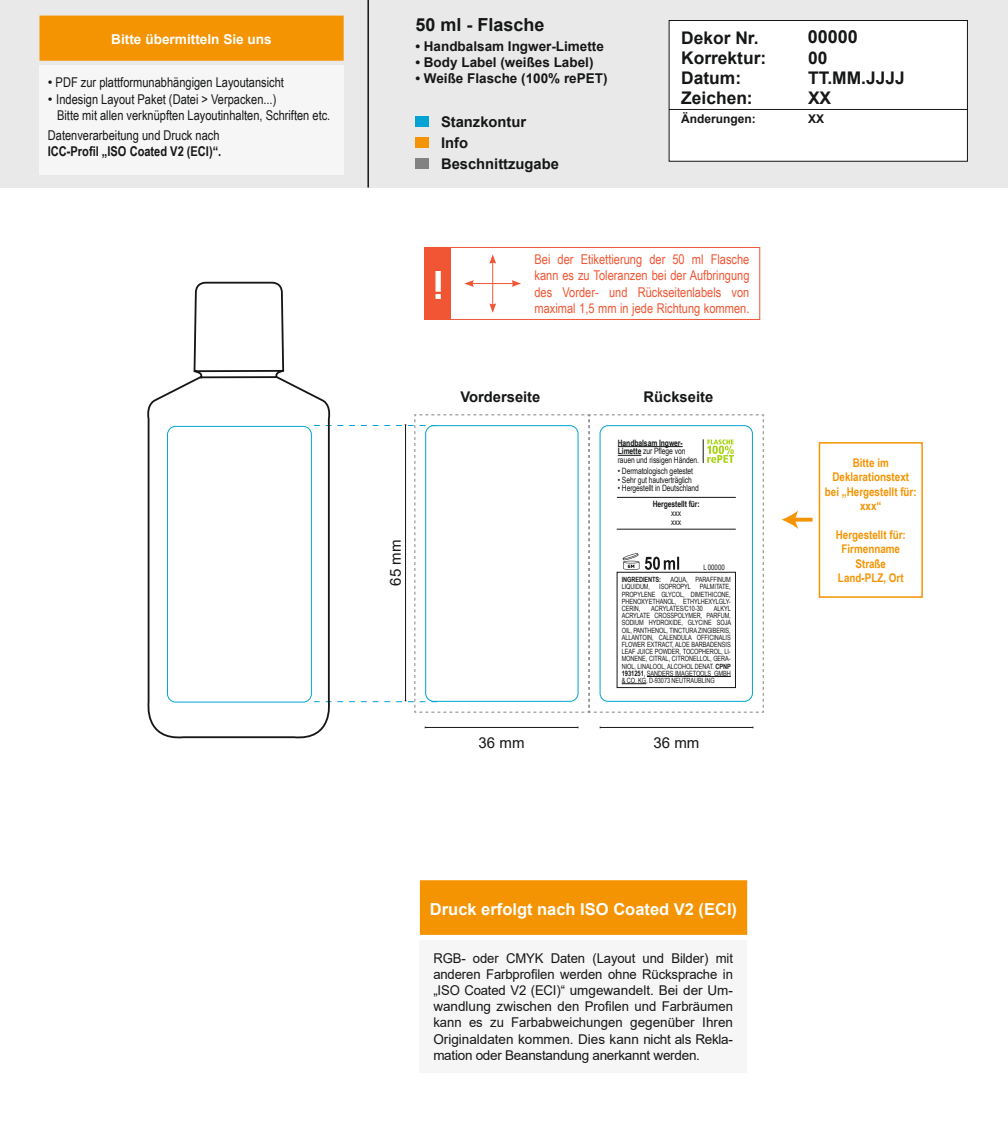
<style>
.page{position:relative;width:1008px;height:1127px;background:#fff}
.page>*{position:absolute;margin:0;border:0;box-sizing:border-box;transform-origin:0 0}
.t1{font:700 38.85px "Arial";color:#fff}
.t2{font:700 18px "Arial";color:#151616}
.t3{font:700 17.4px/20px "Arial";color:#151616}
.t4{font:700 16.5px "Arial";color:#fff}
.t5{font:15px "Arial";color:#151616}
.t6{font:700 14.7px/20.7px "Arial";color:#151616}
.t7{font:700 13.65px "Arial";color:#fff}
.t8{font:13.5px/16.2px "Arial";letter-spacing:-.02em;color:#151616;text-align:justify}
.t9{font:13.5px/16.5px "Arial Narrow";color:#151616}
.t10{font:13.5px/16.2px "Arial Narrow";color:#f05634;text-align:justify}
.t11{font:700 13.5px "Arial";color:#151616}
.t12{font:700 13.5px "Arial Narrow";color:#151616}
.t13{font:700 12px/14.4px "Arial Narrow";color:#f59403;text-align:center}
.t14{font:700 12px "Arial";color:#151616}
.t15{font:8.7px/8.7px "Arial Narrow";letter-spacing:-.01em;color:#151616;scale:.95 1}
.t16{font:700 8.7px "Arial Narrow";letter-spacing:-.01em;color:#151616;scale:.95 1}
.t17{font:7.5px "Arial Narrow";color:#151616;scale:.93 1}
.t18{font:7.2px/7.2px "Arial Narrow";letter-spacing:-.01em;color:#151616;text-align:justify;scale:.95 1}
.t19{font:700 7.2px "Arial Narrow";letter-spacing:-.01em;color:#151616;scale:.95 1}
.s1{font-family:"Arial"}
.s2{font-weight:700}
.s3{font-weight:700;font-size:7.5px}
</style>
<div class="page">
<div style="left:0;top:0;width:1008px;height:188px;background:#e9e9e9"></div>
<div style="left:669px;top:21px;width:298px;height:140px;background:#fff"></div>
<div style="left:669px;top:20px;width:298px;height:142px;border:1px solid #151616"></div>
<hr style="left:669px;top:109px;width:299px;height:1px;background:#151616">
<hr style="left:367px;top:0;width:2px;height:188px;background:#151616">
<div style="left:415px;top:137px;width:14px;height:11px;background:#f59403"></div>
<div style="left:415px;top:116px;width:14px;height:11px;background:#00a3d4"></div>
<div style="left:415px;top:158px;width:14px;height:11px;background:#818281"></div>
<div style="left:819px;top:442px;width:104px;height:156px;border:2px solid #f59403"></div>
<svg style="left:798px;top:518px;width:14px;height:4px"></svg>
<svg style="left:781px;top:510px;width:17px;height:19px"></svg>
<div style="left:420px;top:940px;width:327px;height:132px;background:#f6f6f6"></div>
<div style="left:421px;top:882px;width:324px;height:51px;background:#f59403"></div>
<div style="left:420px;top:880px;width:327px;height:55px;border:3px solid #f59403"></div>
<hr style="left:425px;top:727px;width:153px;height:1px;background:#151616">
<hr style="left:600px;top:727px;width:153px;height:1px;background:#151616">
<svg style="left:144px;top:174px;width:189px;height:565px"></svg>
<div style="left:424px;top:247px;width:27px;height:73px;background:#f05634"></div>
<hr style="left:492px;top:261px;width:1px;height:45px;background:#f05634">
<svg style="left:489px;top:254px;width:7px;height:10px"></svg>
<svg style="left:489px;top:303px;width:7px;height:10px"></svg>
<hr style="left:471px;top:283px;width:43px;height:1px;background:#f05634">
<svg style="left:511px;top:280px;width:10px;height:7px"></svg>
<svg style="left:464px;top:280px;width:10px;height:7px"></svg>
<div style="left:425px;top:247px;width:335px;height:73px;border:1px solid #f05634"></div>
<div style="left:39px;top:65px;width:304px;height:109px;background:#f6f6f6"></div>
<div style="left:41px;top:17px;width:301px;height:42px;background:#f59403"></div>
<div style="left:39px;top:16px;width:305px;height:45px;border:2px solid #f59403"></div>
<svg style="left:314px;top:414px;width:450px;height:299px"></svg>
<h3 class="t7" style="left:111px;top:30px;width:162px">Bitte übermitteln Sie uns</h3>
<h3 class="t9" style="left:48px;top:74px;width:238px"><span class="s1">•</span> PDF zur plattformunabhängigen Layoutansicht</h3>
<h3 class="t9" style="left:57px;top:90px;width:275px;text-indent:-9px"><span class="s1">•</span> Indesign Layout Paket (Datei &gt; Verpacken...)<br>Bitte mit allen verknüpften Layoutinhalten, Schriften etc.</h3>
<h3 class="t9" style="left:48px;top:126px;width:173px">Datenverarbeitung und Druck nach</h3>
<h3 class="t12" style="left:48px;top:141px;width:175px">ICC-Profil „ISO Coated V2 (ECI)“.</h3>
<h2 class="t2" style="left:415px;top:12px;width:131px">50 ml - Flasche</h2>
<h3 class="t11" style="left:415px;top:36px;width:190px">• Handbalsam Ingwer-Limette</h3>
<h3 class="t11" style="left:415px;top:53px;width:180px">• Body Label (weißes Label)</h3>
<h3 class="t11" style="left:415px;top:69px;width:194px">• Weiße Flasche (100% rePET)</h3>
<h3 class="t6" style="left:441px;top:112px;width:119px">Stanzkontur<br>Info<br>Beschnittzugabe</h3>
<h3 class="t3" style="left:681px;top:28px;width:87px">Dekor Nr.<br>Korrektur:</h3>
<h2 class="t2" style="left:808px;top:24px;width:52px">00000</h2>
<h3 class="t3" style="left:808px;top:48px;width:21px">00</h3>
<h3 class="t3" style="left:681px;top:68px;width:61px">Datum:</h3>
<h3 class="t3" style="left:808px;top:68px;width:98px">TT.MM.JJJJ</h3>
<h3 class="t3" style="left:681px;top:88px;width:73px">Zeichen:</h3>
<h3 class="t3" style="left:808px;top:88px;width:25px">XX</h3>
<h3 class="t14" style="left:681px;top:110px;width:76px">Änderungen:</h3>
<h3 class="t14" style="left:808px;top:110px;width:18px">XX</h3>
<h3 class="t5" style="left:385px;top:586px;width:47px;rotate:-90deg">65 mm</h3>
<h1 class="t1" style="left:444px;top:312px;width:12px;rotate:-180deg">i</h1>
<h3 class="t10" style="left:534px;top:251px;width:216px">Bei der Etikettierung der 50 ml Flasche kann es zu Toleranzen bei der Aufbringung des Vorder- und Rückseitenlabels von maximal 1,5 mm in jede Richtung kommen.</h3>
<h3 class="t6" style="left:460px;top:387px;width:82px">Vorderseite</h3>
<h3 class="t6" style="left:643px;top:387px;width:71px">Rückseite</h3>
<p class="t15" style="left:618px;top:438px;width:87px"><span class="s2">Handbalsam Ingwer-<br>Limette</span> zur Pflege von rauen und rissigen Händen.</p>
<p class="t16" style="left:653px;top:497px;width:51px">Hergestellt für:</p>
<p class="t15" style="left:671px;top:508px;width:12px">xxx xxx</p>
<p class="t15" style="left:618px;top:466px;width:81px">• Dermatologisch getestet</p>
<p class="t15" style="left:618px;top:475px;width:80px">• Sehr gut hautverträglich</p>
<p class="t15" style="left:618px;top:484px;width:87px">• Hergestellt in Deutschland</p>
<p class="t17" style="left:703px;top:562px;width:24px">L 00000</p>
<p class="t19" style="left:622px;top:574px;width:43px">INGREDIENTS:</p>
<p class="t18" style="left:670px;top:576px;width:65px">AQUA, PARAFFINUM</p>
<p class="t18" style="left:622px;top:583px;width:31px">LIQUIDUM,</p>
<p class="t18" style="left:622px;top:583px;width:116px;text-indent:37px">ISOPROPYL PALMITATE, PROPYLENE GLYCOL, DIMETHICONE, PHENOXYETHANOL, ETHYLHEXYLGLY-CERIN,</p>
<p class="t18" style="left:651px;top:604px;width:56px">ACRYLATES/C10-30</p>
<p class="t18" style="left:622px;top:604px;width:117px;text-indent:92px">ALKYL ACRYLATE CROSSPOLYMER, PARFUM, SODIUM HYDROXIDE, GLYCINE SOJA OIL, PANTHENOL, TINCTURA ZINGIBERIS, ALLANTOIN, CALENDULA OFFICINALIS FLOWER EXTRACT, ALOE BARBADENSIS LEAF JUICE POWDER, TOCOPHEROL, LI-MONENE, CITRAL, CITRONELLOL, GERA-NIOL, LINALOOL, ALCOHOL DENAT. <span class="s2">CPNP </span><span class="s3">1931251</span>, SANDERS IMAGETOOLS GMBH &amp; CO. KG, D-93073 NEUTRAUBLING</p>
<h3 class="t5" style="left:479px;top:732px;width:47px">36 mm</h3>
<h3 class="t5" style="left:653px;top:732px;width:47px">36 mm</h3>
<h3 class="t13" style="left:825px;top:455px;width:93px">Bitte im<br>Deklarationstext bei „Hergestellt für: xxx“</h3>
<h3 class="t13" style="left:836px;top:527px;width:71px">Hergestellt für:<br>Firmenname<br>Straße<br>Land-PLZ, Ort</h3>
<h3 class="t4" style="left:430px;top:897px;width:309px">Druck erfolgt nach ISO Coated V2 (ECI)</h3>
<p class="t8" style="left:433px;top:949px;width:301px">RGB- oder CMYK Daten (Layout und Bilder) mit anderen Farbprofilen werden ohne Rücksprache in „ISO Coated V2 (ECI)“ umgewandelt. Bei der Um&shy;wandlung zwischen den Profilen und Farbräumen kann es zu Farbabweichungen gegenüber Ihren Originaldaten kommen. Dies kann nicht als Rekla&shy;mation oder Beanstandung anerkannt werden.</p>
</div>
